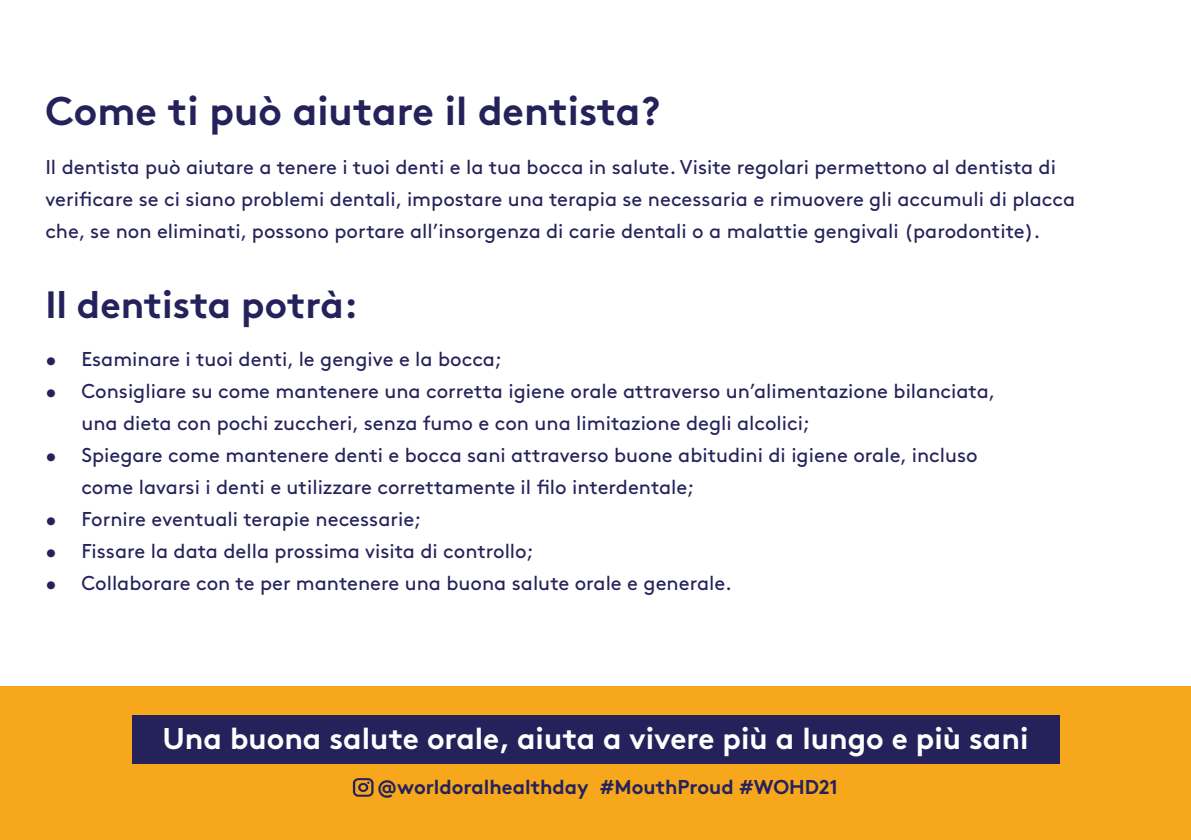
<style>
.page{position:relative;width:1191px;height:840px;background:#fff}
.page>*{position:absolute;margin:0;border:0;box-sizing:border-box;transform-origin:0 0}
.t1{font:700 40px "Brown";color:#25225b}
.t2{font:700 38px "Brown";color:#25225b}
.t3{font:700 30px "Brown";color:#fff}
.t4{font:20px/32px "Brown";color:#25225b}
.t5{font:700 20px "Brown";color:#25225b}
</style>
<div class="page">
<div style="left:0;top:685px;width:1191px;height:154px;background:#f7a71c"></div>
<div style="left:132px;top:715px;width:927px;height:48px;background:#25225b"></div>
<svg style="left:353px;top:778px;width:20px;height:18px"></svg>
<h1 class="t1" style="left:45px;top:79px;width:616px">Come ti può aiutare il dentista?</h1>
<p class="t4" style="left:45px;top:149px;width:1031px">Il dentista può aiutare a tenere i tuoi denti e la tua bocca in salute. Visite regolari permettono al dentista di verificare se ci siano problemi dentali, impostare una terapia se necessaria e rimuovere gli accumuli di placca che, se non eliminati, possono portare all’insorgenza di carie dentali o a malattie gengivali (parodontite).</p>
<h2 class="t2" style="left:45px;top:273px;width:314px">Il dentista potrà:</h2>
<p class="t4" style="left:45px;top:341px;width:458px">• Esaminare i tuoi denti, le gengive e la bocca;</p>
<p class="t4" style="left:81px;top:373px;width:915px;text-indent:-36px">• Consigliare su come mantenere una corretta igiene orale attraverso un’alimentazione bilanciata, una dieta con pochi zuccheri, senza fumo e con una limitazione degli alcolici;</p>
<p class="t4" style="left:81px;top:437px;width:898px;text-indent:-36px">• Spiegare come mantenere denti e bocca sani attraverso buone abitudini di igiene orale, incluso come lavarsi i denti e utilizzare correttamente il filo interdentale;</p>
<p class="t4" style="left:45px;top:501px;width:377px">• Fornire eventuali terapie necessarie;</p>
<p class="t4" style="left:45px;top:533px;width:490px">• Fissare la data della prossima visita di controllo;</p>
<p class="t4" style="left:45px;top:565px;width:688px">• Collaborare con te per mantenere una buona salute orale e generale.</p>
<h3 class="t3" style="left:162px;top:713px;width:867px">Una buona salute orale, aiuta a vivere più a lungo e più sani</h3>
<p class="t5" style="left:377px;top:770px;width:462px">@worldoralhealthday #MouthProud #WOHD21</p>
</div>
